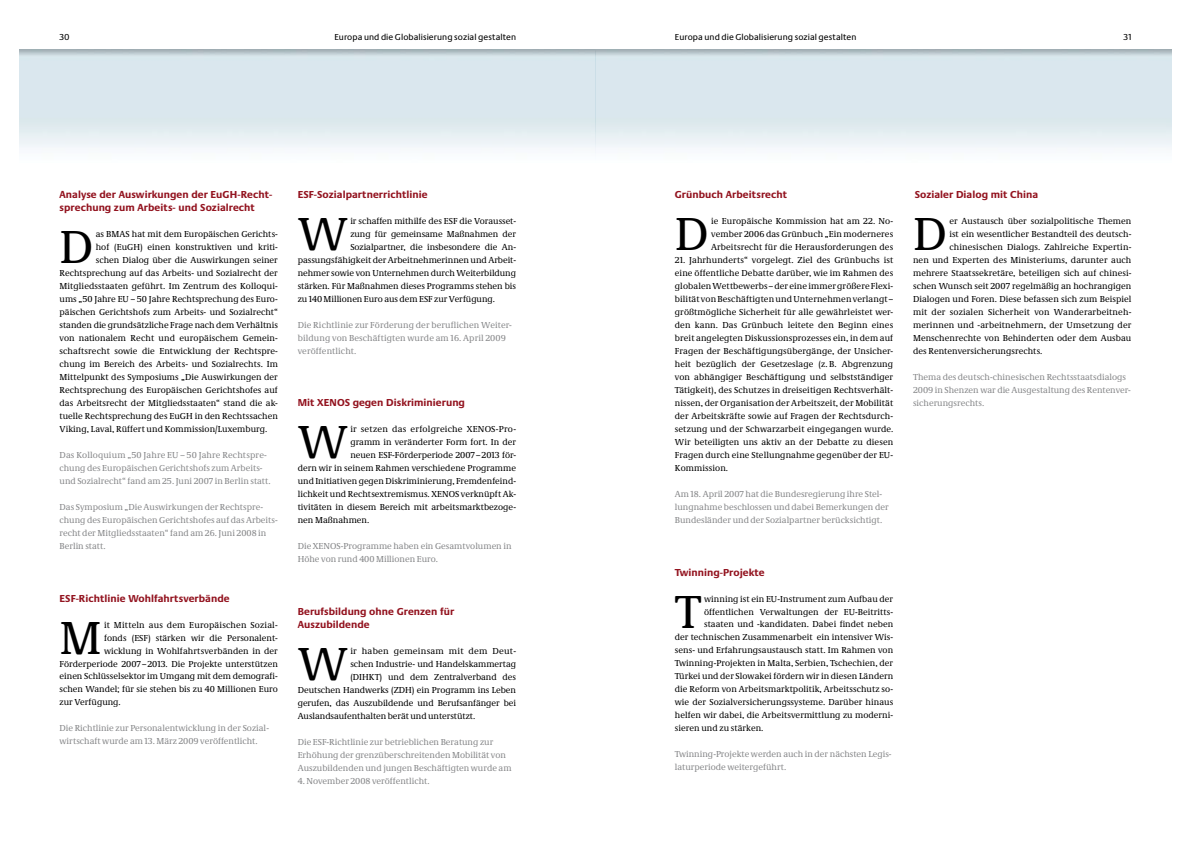
<style>
.page{position:relative;width:1191px;height:842px;background:#fff}
.page>*{position:absolute;margin:0;border:0;box-sizing:border-box;transform-origin:0 0}
.t1{font:48px "Neue Demos";color:#000}
.t2{font:700 10.5px/13px "Neue Praxis";letter-spacing:.005em;color:#931420}
.t3{font:9px/13px "Neue Demos";letter-spacing:.005em;color:#000;text-align:justify}
.t4{font:9px/13px "Neue Demos";color:#87888a}
.t5{font:9px "Neue Praxis";letter-spacing:.005em;color:#000}
.t6{font:9px "Neue Demos";letter-spacing:.025em;color:#000}
</style>
<div class="page">
<p class="t5" style="left:334px;top:31px;width:183px">Europa und die Globalisierung sozial gestalten</p>
<p class="t5" style="left:675px;top:31px;width:183px">Europa und die Globalisierung sozial gestalten</p>
<p class="t5" style="left:60px;top:31px;width:12px">30</p>
<p class="t5" style="left:1123px;top:31px;width:9px">31</p>
<p class="t2" style="left:60px;top:188px;width:214px">Analyse der Auswirkungen der EuGH-Recht&shy;sprechung zum Arbeits- und Sozialrecht</p>
<h1 class="t1" style="left:60px;top:218px;width:35px">D</h1>
<p class="t3" style="left:96px;top:228px;width:183px">as BMAS hat mit dem Europäischen Gerichts-</p>
<p class="t3" style="left:96px;top:241px;width:183px">hof (EuGH) einen konstruktiven und kriti-</p>
<p class="t3" style="left:96px;top:254px;width:184px">schen Dialog über die Auswirkungen seiner</p>
<p class="t3" style="left:60px;top:267px;width:220px">Rechtsprechung auf das Arbeits- und Sozialrecht der</p>
<p class="t3" style="left:60px;top:280px;width:220px">Mitgliedsstaaten geführt. Im Zentrum des Kolloqui-</p>
<p class="t3" style="left:60px;top:293px;width:220px">ums „50 Jahre EU – 50 Jahre Rechtsprechung des Euro-</p>
<p class="t3" style="left:60px;top:306px;width:220px">päischen Gerichtshofs zum Arbeits- und Sozialrecht“</p>
<p class="t3" style="left:60px;top:319px;width:220px">standen die grundsätzliche Frage nach dem Verhältnis</p>
<p class="t3" style="left:60px;top:332px;width:220px">von nationalem Recht und europäischem Gemein-</p>
<p class="t3" style="left:60px;top:345px;width:220px">schaftsrecht sowie die Entwicklung der Rechtspre-</p>
<p class="t3" style="left:60px;top:358px;width:220px">chung im Bereich des Arbeits- und Sozialrechts. Im</p>
<p class="t3" style="left:60px;top:371px;width:220px">Mittelpunkt des Symposiums „Die Auswirkungen der</p>
<p class="t3" style="left:60px;top:384px;width:220px">Rechtsprechung des Europäischen Gerichtshofes auf</p>
<p class="t3" style="left:60px;top:397px;width:220px">das Arbeitsrecht der Mitgliedsstaaten“ stand die ak-</p>
<p class="t3" style="left:60px;top:410px;width:220px">tuelle Rechtsprechung des EuGH in den Rechtssachen</p>
<p class="t3" style="left:60px;top:423px;width:209px">Viking, Laval, Rüffert und Kommission/Luxemburg.</p>
<p class="t4" style="left:60px;top:449px;width:213px">Das Kolloquium „50 Jahre EU – 50 Jahre Rechtspre&shy;chung des Europäischen Gerichtshofs zum Arbeits&shy;und Sozialrecht“ fand am 25. Juni 2007 in Berlin statt.</p>
<p class="t4" style="left:60px;top:501px;width:220px">Das Symposium „Die Auswirkungen der Rechtspre&shy;chung des Europäischen Gerichtshofes auf das Arbeits&shy;recht der Mitgliedsstaaten“ fand am 26. Juni 2008 in Berlin statt.</p>
<p class="t2" style="left:60px;top:591px;width:172px">ESF-Richtlinie Wohlfahrtsverbände</p>
<h1 class="t1" style="left:60px;top:608px;width:44px">M</h1>
<p class="t3" style="left:104px;top:618px;width:175px">it Mitteln aus dem Europäischen Sozial-</p>
<p class="t3" style="left:104px;top:631px;width:175px">fonds (ESF) stärken wir die Personalent-</p>
<p class="t3" style="left:104px;top:644px;width:175px">wicklung in Wohlfahrtsverbänden in der</p>
<p class="t3" style="left:60px;top:657px;width:220px">Förderperiode 2007 –2013. Die Projekte unterstützen</p>
<p class="t3" style="left:60px;top:670px;width:220px">einen Schlüsselsektor im Umgang mit dem demografi-</p>
<p class="t3" style="left:60px;top:683px;width:220px">schen Wandel; für sie stehen bis zu 40 Millionen Euro</p>
<p class="t3" style="left:60px;top:696px;width:63px">zur Verfügung.</p>
<p class="t4" style="left:60px;top:722px;width:211px">Die Richtlinie zur Personalentwicklung in der Sozial&shy;wirtschaft wurde am 13. März 2009 veröffentlicht.</p>
<p class="t2" style="left:298px;top:188px;width:131px">ESF-Sozialpartnerrichtlinie</p>
<h1 class="t1" style="left:298px;top:205px;width:52px">W</h1>
<p class="t3" style="left:350px;top:215px;width:167px">ir schaffen mithilfe des ESF die Vorausset-</p>
<p class="t3" style="left:350px;top:228px;width:167px">zung für gemeinsame Maßnahmen der</p>
<p class="t3" style="left:350px;top:241px;width:167px">Sozialpartner, die insbesondere die An-</p>
<p class="t3" style="left:298px;top:254px;width:220px">passungsfähigkeit der Arbeitnehmerinnen und Arbeit-</p>
<p class="t3" style="left:298px;top:267px;width:220px">nehmer sowie von Unternehmen durch Weiterbildung</p>
<p class="t3" style="left:298px;top:280px;width:220px">stärken. Für Maßnahmen dieses Programms stehen bis</p>
<p class="t3" style="left:298px;top:293px;width:199px">zu 140 Millionen Euro aus dem ESF zur Verfügung.</p>
<p class="t4" style="left:298px;top:319px;width:215px">Die Richtlinie zur Förderung der beruflichen Weiter&shy;bildung von Beschäftigten wurde am 16. April 2009 veröffentlicht.</p>
<p class="t2" style="left:298px;top:396px;width:169px">Mit XENOS gegen Diskriminierung</p>
<h1 class="t1" style="left:298px;top:413px;width:52px">W</h1>
<p class="t3" style="left:350px;top:423px;width:167px">ir setzen das erfolgreiche XENOS-Pro-</p>
<p class="t3" style="left:350px;top:436px;width:167px">gramm in veränderter Form fort. In der</p>
<p class="t3" style="left:350px;top:449px;width:167px">neuen ESF-Förderperiode 2007 –2013 för-</p>
<p class="t3" style="left:298px;top:462px;width:220px">dern wir in seinem Rahmen verschiedene Programme</p>
<p class="t3" style="left:298px;top:475px;width:220px">und Initiativen gegen Diskriminierung, Fremdenfeind-</p>
<p class="t3" style="left:298px;top:488px;width:220px">lichkeit und Rechtsextremismus. XENOS verknüpft Ak-</p>
<p class="t3" style="left:298px;top:501px;width:220px">tivitäten in diesem Bereich mit arbeitsmarktbezoge-</p>
<p class="t3" style="left:298px;top:514px;width:73px">nen Maßnahmen.</p>
<p class="t4" style="left:298px;top:540px;width:215px">Die XENOS-Programme haben ein Gesamtvolumen in<br>Höhe von rund 400 Millionen Euro.</p>
<p class="t2" style="left:298px;top:604px;width:158px">Berufsbildung ohne Grenzen für<br>Auszubildende</p>
<h1 class="t1" style="left:298px;top:634px;width:52px">W</h1>
<p class="t6" style="left:350px;top:645px;width:167px">ir haben gemeinsam mit dem Deut-</p>
<p class="t3" style="left:350px;top:657px;width:167px">schen Industrie- und Handelskammertag</p>
<p class="t3" style="left:350px;top:670px;width:167px">(DIHKT) und dem Zentralverband des</p>
<p class="t3" style="left:298px;top:683px;width:220px">Deutschen Handwerks (ZDH) ein Programm ins Leben</p>
<p class="t3" style="left:298px;top:696px;width:220px">gerufen, das Auszubildende und Berufsanfänger bei</p>
<p class="t3" style="left:298px;top:709px;width:179px">Auslandsaufenthalten berät und unterstützt.</p>
<p class="t4" style="left:298px;top:735px;width:215px">Die ESF-Richtlinie zur betrieblichen Beratung zur<br>Erhöhung der grenzüberschreitenden Mobilität von<br>Auszubildenden und jungen Beschäftigten wurde am</p>
<p class="t4" style="left:298px;top:774px;width:133px">4. November 2008 veröffentlicht.</p>
<p class="t2" style="left:675px;top:188px;width:114px">Grünbuch Arbeitsrecht</p>
<h1 class="t1" style="left:675px;top:205px;width:35px">D</h1>
<p class="t3" style="left:711px;top:215px;width:183px">ie Europäische Kommission hat am 22. No&shy;vember 2006 das Grünbuch „Ein moderneres Arbeitsrecht für die Herausforderungen des</p>
<p class="t3" style="left:675px;top:254px;width:220px">21. Jahrhunderts“ vorgelegt. Ziel des Grünbuchs ist eine öffentliche Debatte darüber, wie im Rahmen des globalen Wettbewerbs – der eine immer größere Flexi&shy;bilität von Beschäftigten und Unternehmen verlangt – größtmögliche Sicherheit für alle gewährleistet wer&shy;den kann. Das Grünbuch leitete den Beginn eines breit angelegten Diskussionsprozesses ein, in dem auf Fragen der Beschäftigungsübergänge, der Unsicher&shy;heit bezüglich der Gesetzeslage (z. B. Abgrenzung von abhängiger Beschäftigung und selbstständiger Tätigkeit), des Schutzes in dreiseitigen Rechtsverhält&shy;nissen, der Organisation der Arbeitszeit, der Mobilität der Arbeitskräfte sowie auf Fragen der Rechtsdurch&shy;setzung und der Schwarzarbeit eingegangen wurde.<br>Wir beteiligten uns aktiv an der Debatte zu diesen Fragen durch eine Stellungnahme gegenüber der EU-Kommission.</p>
<p class="t4" style="left:675px;top:488px;width:215px">Am 18. April 2007 hat die Bundesregierung ihre Stel&shy;lungnahme beschlossen und dabei Bemerkungen der<br>Bundesländer und der Sozialpartner berücksichtigt.</p>
<p class="t2" style="left:675px;top:565px;width:91px">Twinning-Projekte</p>
<h1 class="t1" style="left:675px;top:582px;width:28px">T</h1>
<p class="t3" style="left:704px;top:592px;width:191px">winning ist ein EU-Instrument zum Aufbau der</p>
<p class="t3" style="left:704px;top:605px;width:191px">öffentlichen Verwaltungen der EU-Beitritts-</p>
<p class="t3" style="left:704px;top:618px;width:191px">staaten und -kandidaten. Dabei findet neben</p>
<p class="t3" style="left:675px;top:631px;width:220px">der technischen Zusammenarbeit ein intensiver Wis-</p>
<p class="t3" style="left:675px;top:644px;width:220px">sens- und Erfahrungsaustausch statt. Im Rahmen von</p>
<p class="t3" style="left:675px;top:657px;width:220px">Twinning-Projekten in Malta, Serbien, Tschechien, der</p>
<p class="t3" style="left:675px;top:670px;width:220px">Türkei und der Slowakei fördern wir in diesen Ländern</p>
<p class="t3" style="left:675px;top:683px;width:220px">die Reform von Arbeitsmarktpolitik, Arbeitsschutz so-</p>
<p class="t3" style="left:675px;top:696px;width:220px">wie der Sozialversicherungssysteme. Darüber hinaus</p>
<p class="t3" style="left:675px;top:709px;width:220px">helfen wir dabei, die Arbeitsvermittlung zu moderni-</p>
<p class="t3" style="left:675px;top:722px;width:90px">sieren und zu stärken.</p>
<p class="t4" style="left:675px;top:748px;width:218px">Twinning-Projekte werden auch in der nächsten Legis&shy;laturperiode weitergeführt.</p>
<p class="t2" style="left:914px;top:188px;width:125px">Sozialer Dialog mit China</p>
<h1 class="t1" style="left:913px;top:205px;width:35px">D</h1>
<p class="t3" style="left:949px;top:215px;width:183px">er Austausch über sozialpolitische Themen</p>
<p class="t3" style="left:949px;top:228px;width:183px">ist ein wesentlicher Bestandteil des deutsch-</p>
<p class="t3" style="left:949px;top:241px;width:183px">chinesischen Dialogs. Zahlreiche Expertin-</p>
<p class="t3" style="left:913px;top:254px;width:220px">nen und Experten des Ministeriums, darunter auch</p>
<p class="t3" style="left:913px;top:267px;width:220px">mehrere Staatssekretäre, beteiligen sich auf chinesi-</p>
<p class="t3" style="left:913px;top:280px;width:220px">schen Wunsch seit 2007 regelmäßig an hochrangigen</p>
<p class="t3" style="left:913px;top:293px;width:220px">Dialogen und Foren. Diese befassen sich zum Beispiel</p>
<p class="t3" style="left:913px;top:306px;width:220px">mit der sozialen Sicherheit von Wanderarbeitneh-</p>
<p class="t3" style="left:913px;top:319px;width:220px">merinnen und -arbeitnehmern, der Umsetzung der</p>
<p class="t3" style="left:913px;top:332px;width:220px">Menschenrechte von Behinderten oder dem Ausbau</p>
<p class="t3" style="left:913px;top:345px;width:131px">des Rentenversicherungsrechts.</p>
<p class="t4" style="left:913px;top:371px;width:219px">Thema des deutsch-chinesischen Rechtsstaatsdialogs<br>2009 in Shenzen war die Ausgestaltung des Rentenver&shy;sicherungsrechts.</p>
</div>
